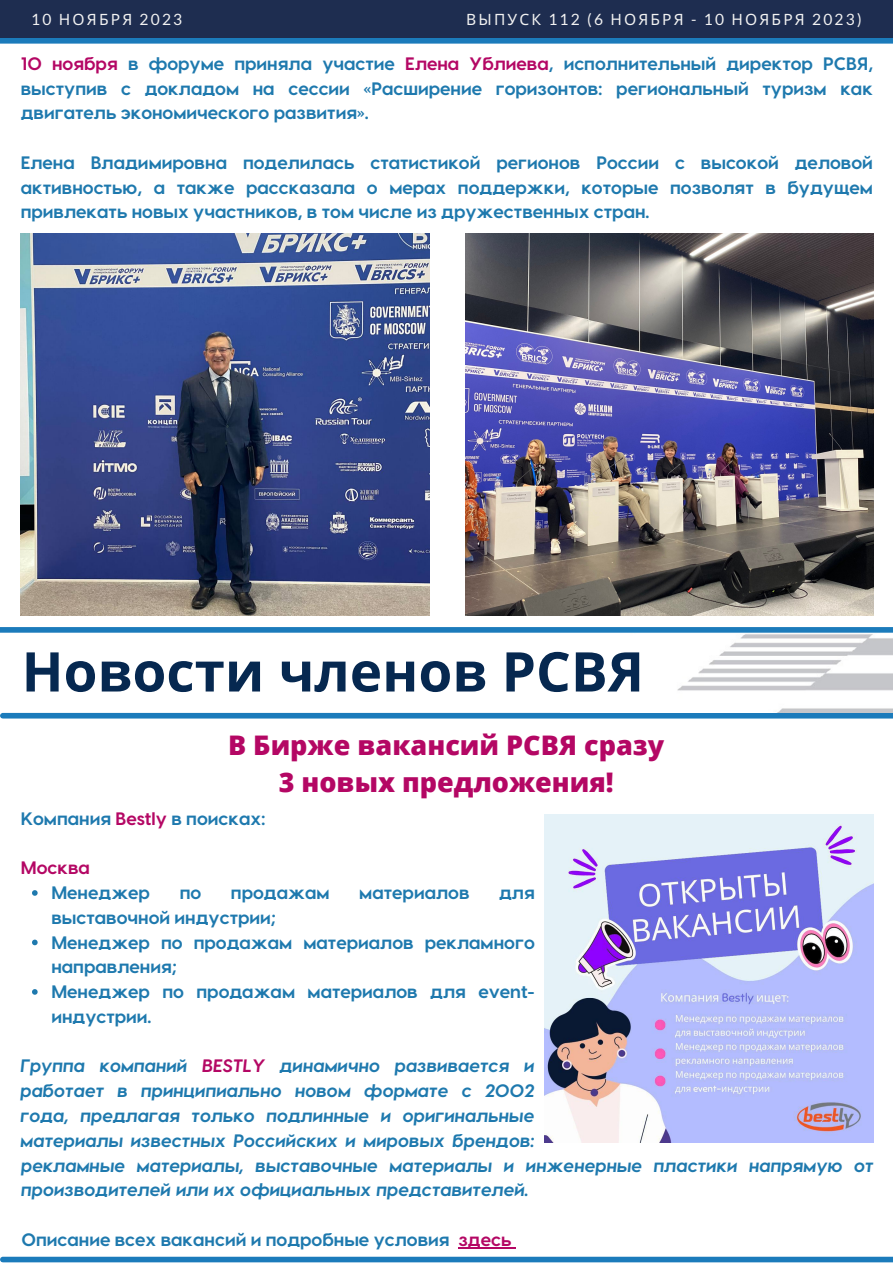
<style>
.page{position:relative;width:893px;height:1264px;background:#fff}
.page>*{position:absolute;margin:0;border:0;box-sizing:border-box;transform-origin:0 0}
.t1{font:700 54.75px "Open Sans";color:#062850}
.t2{font:800 27px "Open Sans";color:#b40764}
.t3{font:700 18px/24.8px "Visby CF";color:#1e79ae;text-align:justify}
.t4{font:italic 700 18px/24.8px "Visby CF";color:#1e79ae;text-align:justify}
.t5{font:700 18px "Visby CF";color:#b40764}
.t6{font:15.6px "Noto Sans";letter-spacing:.14em;color:#f2f2f2}
.t7{font:15.6px "Lato";letter-spacing:.14em;color:#f2f2f2}
.s1{font-family:"Noto Sans"}
.s2{font-family:"Lato"}
.s3{color:#b40764}
.s4{color:#f6fbfe}
</style>
<div class="page">
<div style="left:0;top:0;width:892px;height:38px;background:#1e2d50"></div>
<div style="left:3px;top:1256px;width:889px;height:6px;background:#1b7bbb"></div>
<div style="left:0;top:38px;width:892px;height:6px;background:#1b7bbb"></div>
<img style="left:465px;top:233px;width:408px;height:382px">
<img style="left:21px;top:233px;width:408px;height:382px">
<div style="left:3px;top:713px;width:889px;height:5px;background:#1b7bbb"></div>
<img style="left:560px;top:632px;width:332px;height:80px">
<div style="left:0;top:627px;width:892px;height:5px;background:#1b7bbb"></div>
<img style="left:545px;top:814px;width:328px;height:328px">
<svg style="left:32px;top:890px;width:6px;height:5px"></svg>
<svg style="left:32px;top:939px;width:6px;height:6px"></svg>
<svg style="left:32px;top:989px;width:6px;height:5px"></svg>
<hr style="left:458px;top:1246px;width:53px;height:2px;background:#b40764">
<p class="t7" style="left:31px;top:10px;width:152px">10 <span class="s1">НОЯБРЯ</span> 2023</p>
<p class="t6" style="left:466px;top:8px;width:397px">ВЫПУСК <span class="s2">112 (6</span> НОЯБРЯ <span class="s2">- 10</span> НОЯБРЯ <span class="s2">2023)</span></p>
<p class="t3" style="left:21px;top:50px;width:853px"><span class="s3">10 ноября</span> в форуме приняла участие <span class="s3">Елена Ублиева</span>, исполнительный директор РСВЯ, выступив с докладом на сессии «Расширение горизонтов: региональный туризм как двигатель экономического развития».</p>
<p class="t3" style="left:21px;top:149px;width:853px">Елена Владимировна поделилась статистикой регионов России с высокой деловой активностью, а также рассказала о мерах поддержки, которые позволят в будущем привлекать новых участников, в том числе из дружественных стран.</p>
<p class="t1" style="left:22px;top:633px;width:624px">Новости членов РСВЯ</p>
<p class="t2" style="left:228px;top:726px;width:437px">В Бирже вакансий РСВЯ сразу</p>
<p class="t2" style="left:279px;top:763px;width:336px">3 новых предложения!</p>
<p class="t3" style="left:21px;top:805px;width:246px">Компания <span class="s3">Bestly</span> в поисках:</p>
<p class="t5" style="left:21px;top:856px;width:71px">Москва</p>
<p class="t3" style="left:51px;top:879px;width:100px">Менеджер</p>
<p class="t3" style="left:180px;top:879px;width:23px">по</p>
<p class="t3" style="left:231px;top:879px;width:100px">продажам</p>
<p class="t3" style="left:359px;top:879px;width:112px">материалов</p>
<p class="t3" style="left:499px;top:879px;width:37px">для</p>
<p class="t3" style="left:51px;top:904px;width:226px">выставочной индустрии;</p>
<p class="t3" style="left:51px;top:928px;width:485px">Менеджер по продажам материалов рекламного направления;</p>
<p class="t3" style="left:51px;top:978px;width:485px">Менеджер по продажам материалов для event&shy;индустрии.</p>
<p class="t4" style="left:21px;top:1052px;width:515px">Группа компаний <span class="s3">BESTLY</span> динамично развивается и работает в принципиально новом формате с 2002 года, предлагая только подлинные и оригинальные материалы известных Российских и мировых брендов: <span class="s4">пластики</span></p>
<p class="t4" style="left:21px;top:1151px;width:853px">рекламные материалы, выставочные материалы и инженерные пластики напрямую от производителей или их официальных представителей.</p>
<p class="t3" style="left:21px;top:1226px;width:491px">Описание всех вакансий и подробные условия <span class="s3">здесь</span></p>
</div>
